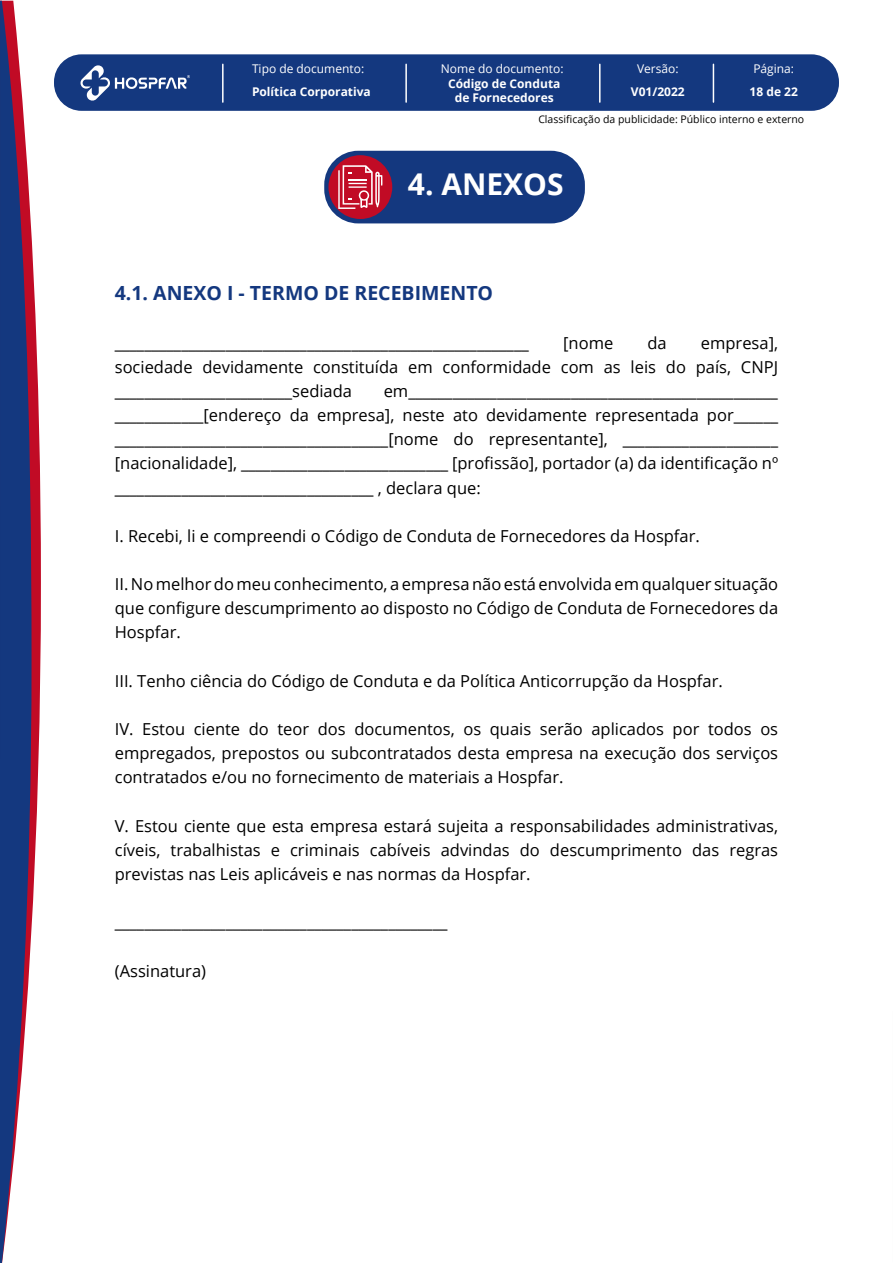
<style>
.page{position:relative;width:893px;height:1263px;background:#fff}
.page>*{position:absolute;margin:0;border:0;box-sizing:border-box;transform-origin:0 0}
.t1{font:700 30px "Open Sans";color:#fff}
.t2{font:700 19.5px "Open Sans";color:#14387f}
.t3{font:16.5px/24.2px "Open Sans";color:#000;text-align:justify}
.t4{font:700 12px/14.4px "Open Sans";color:#fff;text-align:center}
.t5{font:12px "Open Sans";color:#fff}
.t6{font:10.5px "Open Sans";color:#000}
</style>
<div class="page">
<svg style="left:32px;top:245px;width:9px;height:674px;fill:#c10b25"></svg>
<svg style="left:0;top:1px;width:32px;height:1262px;background:#4e5087"></svg>
<div style="left:54px;top:54px;width:785px;height:57px;background:#14387f;border-radius:28px"></div>
<svg style="left:80px;top:65px;width:110px;height:36px"></svg>
<hr style="left:222px;top:64px;width:2px;height:38px;background:#fff">
<hr style="left:405px;top:64px;width:2px;height:38px;background:#fff">
<hr style="left:599px;top:64px;width:2px;height:38px;background:#fff">
<hr style="left:713px;top:64px;width:1px;height:38px;background:#fff">
<div style="left:324px;top:151px;width:261px;height:72px;background:#14387f;border-radius:34px"></div>
<div style="left:328px;top:155px;width:64px;height:64px;background:#c10b25;border-radius:50%"></div>
<svg style="left:338px;top:165px;width:45px;height:44px"></svg>
<p class="t5" style="left:252px;top:60px;width:114px">Tipo de documento:</p>
<p class="t5" style="left:441px;top:60px;width:124px">Nome do documento:</p>
<p class="t5" style="left:637px;top:60px;width:43px">Versão:</p>
<p class="t5" style="left:753px;top:60px;width:42px">Página:</p>
<p class="t4" style="left:252px;top:84px;width:120px">Política Corporativa</p>
<p class="t4" style="left:448px;top:76px;width:114px">Código de Conduta de Fornecedores</p>
<p class="t4" style="left:631px;top:84px;width:55px">V01/2022</p>
<p class="t4" style="left:750px;top:84px;width:50px">18 de 22</p>
<p class="t6" style="left:538px;top:112px;width:267px">Classificação da publicidade: Público interno e externo</p>
<h1 class="t1" style="left:408px;top:163px;width:157px">4. ANEXOS</h1>
<p class="t2" style="left:115px;top:279px;width:380px">4.1. ANEXO I - TERMO DE RECEBIMENTO</p>
<p class="t3" style="left:563px;top:330px;width:52px">[nome</p>
<p class="t3" style="left:647px;top:330px;width:21px">da</p>
<p class="t3" style="left:115px;top:330px;width:665px;text-indent:586px">empresa], sociedade devidamente constituída em conformidade com as leis do país, CNPJ ________________________sediada</p>
<p class="t3" style="left:115px;top:330px;width:415px">________________________________________________________</p>
<p class="t3" style="left:115px;top:378px;width:665px;text-indent:269px">em__________________________________________________ ____________[endereço da empresa], neste ato devidamente representada por______ _____________________________________[nome do representante], _____________________ [nacionalidade], ____________________________ [profissão], portador (a) da identificação nº ___________________________________ , declara que:</p>
<p class="t3" style="left:115px;top:523px;width:587px">I. Recebi, li e compreendi o Código de Conduta de Fornecedores da Hospfar.</p>
<p class="t3" style="left:115px;top:572px;width:665px">II. No melhor do meu conhecimento, a empresa não está envolvida em qualquer situação que configure descumprimento ao disposto no Código de Conduta de Fornecedores da Hospfar.</p>
<p class="t3" style="left:115px;top:668px;width:610px">III. Tenho ciência do Código de Conduta e da Política Anticorrupção da Hospfar.</p>
<p class="t3" style="left:115px;top:717px;width:665px">IV. Estou ciente do teor dos documentos, os quais serão aplicados por todos os empregados, prepostos ou subcontratados desta empresa na execução dos serviços contratados e/ou no fornecimento de materiais a Hospfar.</p>
<p class="t3" style="left:115px;top:813px;width:665px">V. Estou ciente que esta empresa estará sujeita a responsabilidades administrativas, cíveis, trabalhistas e criminais cabíveis advindas do descumprimento das regras previstas nas Leis aplicáveis e nas normas da Hospfar.</p>
<p class="t3" style="left:115px;top:910px;width:334px">_____________________________________________</p>
<p class="t3" style="left:115px;top:958px;width:93px">(Assinatura)</p>
</div>
